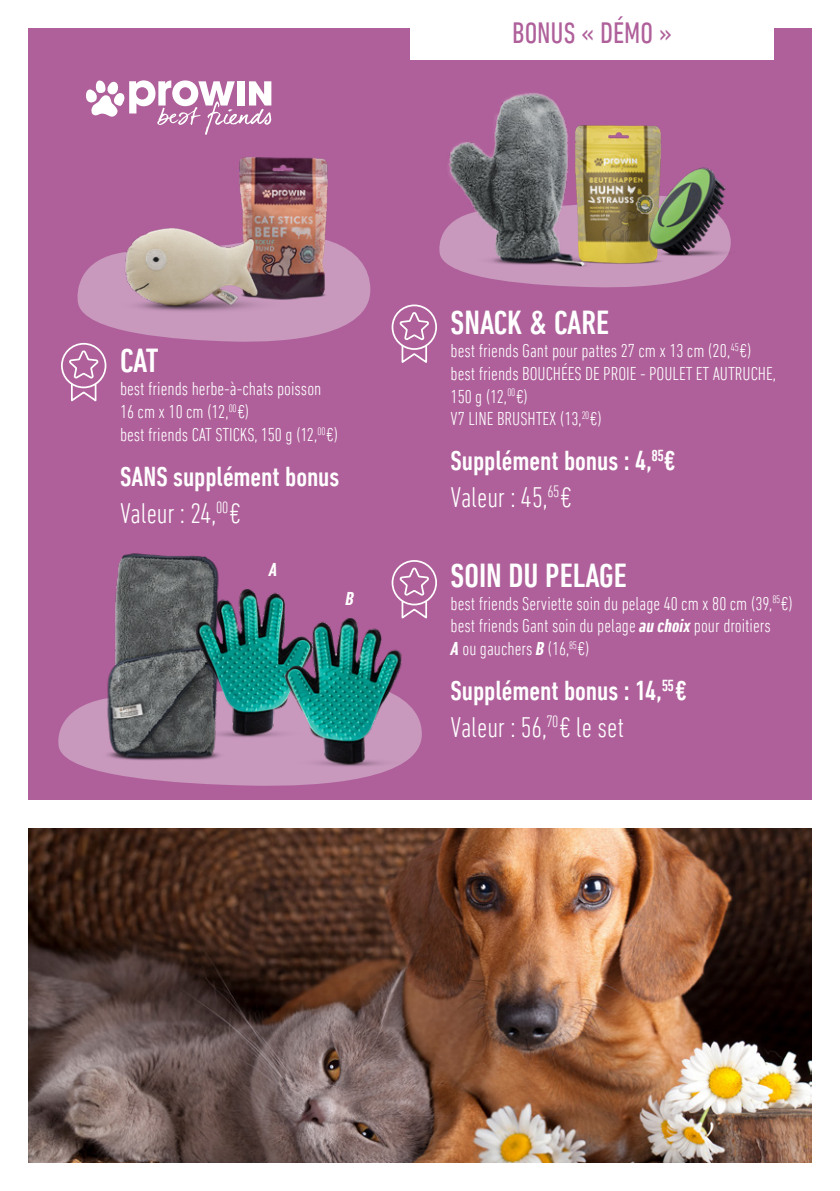
<style>
.page{position:relative;width:840px;height:1191px;background:#fff}
.page>*{position:absolute;margin:0;border:0;box-sizing:border-box;transform-origin:0 0}
.t1{font:500 condensed 34px "DIN Next LT Pro";color:#fff}
.t2{font:condensed 30px "DIN Next LT Pro";color:#af609a}
.t3{font:300 condensed 28.8px "DIN Next LT Pro";letter-spacing:-.005em;color:#fff}
.t4{font:500 condensed 28px "DIN Next LT Pro";letter-spacing:-.005em;color:#fff}
.t5{font:300 condensed 19px/22.8px "DIN Next LT Pro";color:#fff}
.t6{font:italic 700 condensed 19px "DIN Next LT Pro";color:#fff}
.s1{font-weight:700;font-style:italic}
</style>
<div class="page">
<div style="left:28px;top:28px;width:783px;height:771px;background:#af609a"></div>
<img style="left:28px;top:828px;width:783px;height:334px">
<div style="left:410px;top:0;width:363px;height:59px;background:#fff"></div>
<div style="left:391px;top:304px;width:46px;height:46px;border:5px solid #fff;border-radius:50%"></div>
<div style="left:394px;top:307px;width:40px;height:40px;background:#af609a;border-radius:50%"></div>
<div style="left:393px;top:306px;width:42px;height:42px;border:2px solid #af609a;border-radius:50%"></div>
<svg style="left:398px;top:310px;width:32px;height:53px"></svg>
<div style="left:391px;top:560px;width:46px;height:45px;border:5px solid #fff;border-radius:50%"></div>
<div style="left:394px;top:562px;width:40px;height:41px;background:#af609a;border-radius:50%"></div>
<div style="left:393px;top:562px;width:42px;height:41px;border:2px solid #af609a;border-radius:50%"></div>
<svg style="left:398px;top:566px;width:32px;height:25px"></svg>
<div style="left:61px;top:343px;width:45px;height:45px;border:5px solid #fff;border-radius:50%"></div>
<div style="left:64px;top:345px;width:40px;height:41px;background:#af609a;border-radius:50%"></div>
<div style="left:63px;top:345px;width:42px;height:41px;border:2px solid #af609a;border-radius:50%"></div>
<svg style="left:67px;top:349px;width:33px;height:53px"></svg>
<svg style="left:308px;top:772px;width:75px;height:13px"></svg>
<svg style="left:77px;top:264px;width:283px;height:79px"></svg>
<svg style="left:86px;top:80px;width:185px;height:55px"></svg>
<img style="left:239px;top:157px;width:132px;height:157px">
<img style="left:637px;top:125px;width:24px;height:8px">
<img style="left:93px;top:178px;width:186px;height:187px">
<img style="left:637px;top:133px;width:94px;height:154px">
<img style="left:439px;top:93px;width:198px;height:195px">
<img style="left:58px;top:553px;width:250px;height:233px">
<img style="left:162px;top:562px;width:146px;height:181px">
<img style="left:254px;top:591px;width:181px;height:181px">
<h2 class="t2" style="left:512px;top:16px;width:161px">BONUS « DÉMO »</h2>
<h1 class="t1" style="left:120px;top:342px;width:40px">CAT</h1>
<p class="t5" style="left:120px;top:377px;width:220px">best friends herbe-à-chats poisson<br>16 cm x 10 cm (12,<sup>00</sup> €)<br>best friends CAT STICKS, 150 g (12,<sup>00</sup> €)</p>
<h3 class="t4" style="left:120px;top:460px;width:221px">SANS supplément bonus</h3>
<h3 class="t3" style="left:120px;top:496px;width:122px">Valeur : 24,<sup>00</sup> €</h3>
<p class="t6" style="left:268px;top:559px;width:10px">A</p>
<p class="t6" style="left:345px;top:587px;width:10px">B</p>
<h1 class="t1" style="left:450px;top:303px;width:160px">SNACK &amp; CARE</h1>
<p class="t5" style="left:450px;top:339px;width:326px">best friends Gant pour pattes 27 cm x 13 cm (20,<sup>45</sup> €) best friends BOUCHÉES DE PROIE - POULET ET AUTRUCHE, 150 g (12,<sup>00</sup> €)<br>V7 LINE BRUSHTEX (13,<sup>20</sup> €)</p>
<h3 class="t4" style="left:450px;top:445px;width:226px">Supplément bonus : 4,<sup>85</sup>€</h3>
<h3 class="t3" style="left:450px;top:481px;width:122px">Valeur : 45,<sup>65</sup> €</h3>
<h1 class="t1" style="left:450px;top:556px;width:177px">SOIN DU PELAGE</h1>
<p class="t5" style="left:450px;top:591px;width:344px">best friends Serviette soin du pelage 40 cm x 80 cm (39,<sup>85</sup> €) best friends Gant soin du pelage <span class="s1">au choix</span> pour droitiers<br><span class="s1">A</span> ou gauchers <span class="s1">B</span> (16,<sup>85</sup> €)</p>
<h3 class="t4" style="left:450px;top:675px;width:237px">Supplément bonus : 14,<sup>55</sup> €</h3>
<h3 class="t3" style="left:450px;top:711px;width:175px">Valeur : 56,<sup>70</sup> € le set</h3>
</div>
